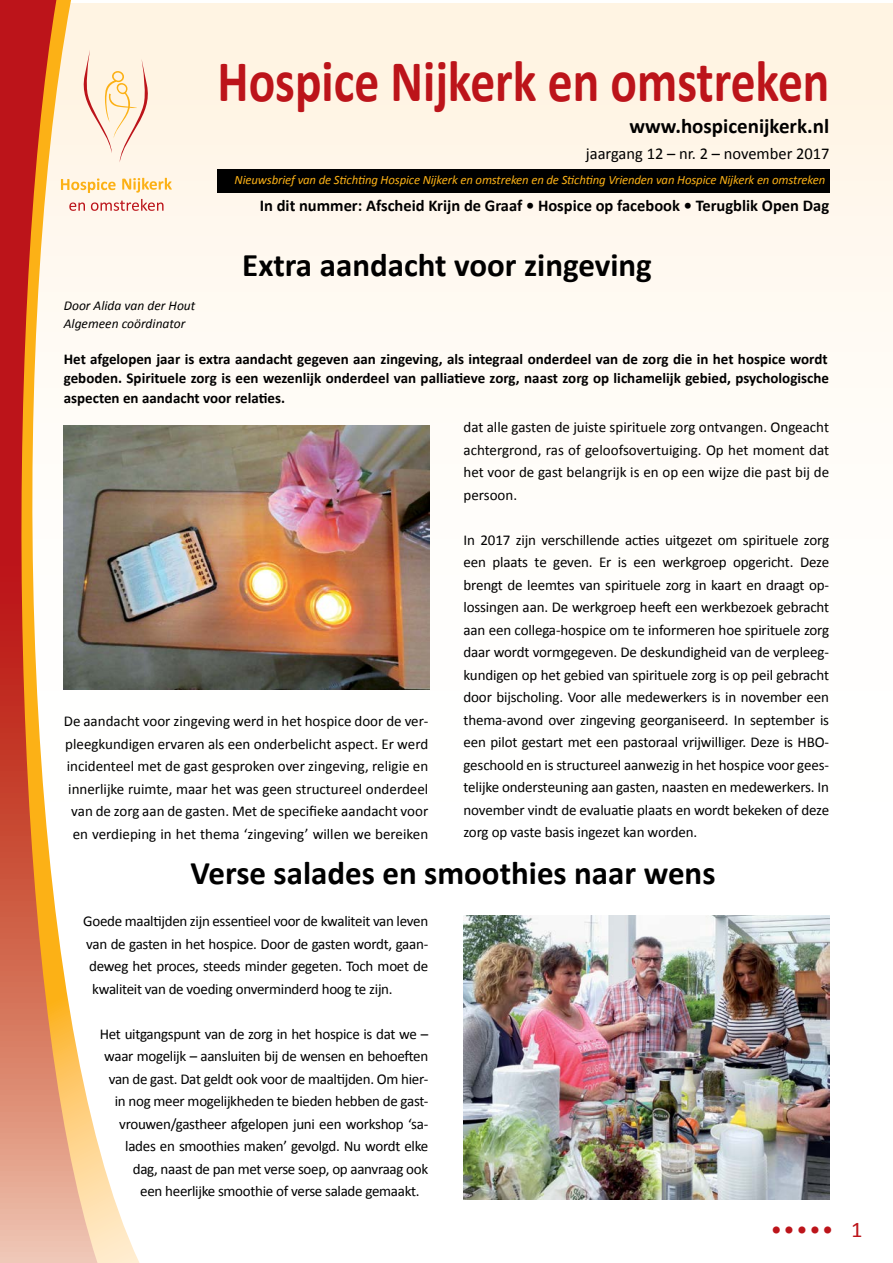
<style>
.page{position:relative;width:893px;height:1263px;background:#fff}
.page>*{position:absolute;margin:0;border:0;box-sizing:border-box;transform-origin:0 0}
.t1{font:700 59.4px "Calibri";color:#bc141a;scale:.83 1}
.t2{font:700 33px "Calibri";color:#000}
.t3{font:22.5px "Calibri";color:#bc141a}
.t4{font:700 21px "Calibri";color:#000}
.t5{font:700 16.5px "Calibri";color:#000}
.t6{font:16.5px "Calibri";color:#000}
.t7{font:15px/22.5px "Calibri";letter-spacing:-.02em;color:#000;text-align:justify}
.t8{font:15px/22.5px "Calibri";color:#000;text-align:center}
.t9{font:700 15px/19.5px "Calibri";color:#000;text-align:justify}
.t10{font:italic 13.5px/18px "Calibri";color:#000}
.t11{font:italic 12.75px "Calibri";letter-spacing:-.01em;color:#fcb116}
</style>
<div class="page">
<div style="left:0;top:3px;width:893px;height:1260px;background:linear-gradient(to bottom,#fff6ea,#fff)"></div>
<div style="left:217px;top:169px;width:613px;height:23px;background:#000"></div>
<svg style="left:140px;top:50px;width:13px;height:112px"></svg>
<svg style="left:140px;top:178px;width:32px;height:15px"></svg>
<svg style="left:140px;top:199px;width:24px;height:12px"></svg>
<img style="left:140px;top:425px;width:289px;height:264px">
<svg style="left:98px;top:3px;width:42px;height:1260px"></svg>
<svg style="left:0;top:0;width:98px;height:1263px"></svg>
<img style="left:463px;top:915px;width:366px;height:284px">
<h1 class="t1" style="left:217px;top:45px;width:739px">Hospice Nijkerk en omstreken</h1>
<h3 class="t4" style="left:629px;top:113px;width:201px">www.hospicenijkerk.nl</h3>
<p class="t6" style="left:586px;top:143px;width:245px">jaargang 12 – nr. 2 – november 2017</p>
<p class="t11" style="left:235px;top:172px;width:592px">Nieuwsbrief van de Stichting Hospice Nijkerk en omstreken en de Stichting Vrienden van Hospice Nijkerk en omstreken</p>
<p class="t5" style="left:260px;top:195px;width:571px">In dit nummer: Afscheid Krijn de Graaf • Hospice op facebook • Terugblik Open Dag</p>
<h2 class="t2" style="left:242px;top:245px;width:411px">Extra aandacht voor zingeving</h2>
<p class="t10" style="left:64px;top:296px;width:133px">Door Alida van der Hout<br>Algemeen coördinator</p>
<p class="t9" style="left:64px;top:348px;width:767px">Het afgelopen jaar is extra aandacht gegeven aan zingeving, als integraal onderdeel van de zorg die in het hospice wordt geboden. Spirituele zorg is een wezenlijk onderdeel van palliatieve zorg, naast zorg op lichamelijk gebied, psychologische aspecten en aandacht voor relaties.</p>
<p class="t8" style="left:64px;top:709px;width:366px">De aandacht voor zingeving werd in het hospice door de ver&shy;pleegkundigen ervaren als een onderbelicht aspect. Er werd incidenteel met de gast gesproken over zingeving, religie en innerlijke ruimte, maar het was geen structureel onderdeel van de zorg aan de gasten. Met de specifieke aandacht voor en verdieping in het thema ‘zingeving’ willen we bereiken</p>
<p class="t7" style="left:463px;top:415px;width:367px">dat alle gasten de juiste spirituele zorg ontvangen. Ongeacht achtergrond, ras of geloofsovertuiging. Op het moment dat het voor de gast belangrijk is en op een wijze die past bij de persoon.</p>
<p class="t7" style="left:463px;top:528px;width:367px">In 2017 zijn verschillende acties uitgezet om spirituele zorg een plaats te geven. Er is een werkgroep opgericht. Deze brengt de leemtes van spirituele zorg in kaart en draagt op&shy;lossingen aan. De werkgroep heeft een werkbezoek gebracht aan een collega-hospice om te informeren hoe spirituele zorg daar wordt vormgegeven. De deskundigheid van de verpleeg&shy;kundigen op het gebied van spirituele zorg is op peil gebracht door bijscholing. Voor alle medewerkers is in november een thema-avond over zingeving georganiseerd. In september is een pilot gestart met een pastoraal vrijwilliger. Deze is HBO&shy;geschoold en is structureel aanwezig in het hospice voor gees&shy;telijke ondersteuning aan gasten, naasten en medewerkers. In november vindt de evaluatie plaats en wordt bekeken of deze zorg op vaste basis ingezet kan worden.</p>
<h2 class="t2" style="left:191px;top:853px;width:526px">Verse salades en smoothies naar wens</h2>
<p class="t7" style="left:83px;top:909px;width:346px">Goede maaltijden zijn essentieel voor de kwaliteit van leven</p>
<p class="t7" style="left:86px;top:932px;width:343px">van de gasten in het hospice. Door de gasten wordt, gaan-</p>
<p class="t7" style="left:89px;top:954px;width:340px">deweg het proces, steeds minder gegeten. Toch moet de</p>
<p class="t7" style="left:92px;top:977px;width:302px">kwaliteit van de voeding onverminderd hoog te zijn.</p>
<p class="t7" style="left:100px;top:1022px;width:330px">Het uitgangspunt van de zorg in het hospice is dat we –</p>
<p class="t7" style="left:104px;top:1044px;width:325px">waar mogelijk – aansluiten bij de wensen en behoeften</p>
<p class="t7" style="left:109px;top:1067px;width:321px">van de gast. Dat geldt ook voor de maaltijden. Om hier-</p>
<p class="t7" style="left:115px;top:1089px;width:315px">in nog meer mogelijkheden te bieden hebben de gast-</p>
<p class="t7" style="left:119px;top:1112px;width:310px">vrouwen/gastheer afgelopen juni een workshop ‘sa-</p>
<p class="t7" style="left:125px;top:1134px;width:304px">lades en smoothies maken’ gevolgd. Nu wordt elke</p>
<p class="t7" style="left:133px;top:1157px;width:297px">dag, naast de pan met verse soep, op aanvraag ook</p>
<p class="t7" style="left:140px;top:1179px;width:281px">een heerlijke smoothie of verse salade gemaakt.</p>
<h3 class="t3" style="left:771px;top:1216px;width:93px">••••• 1</h3>
</div>
